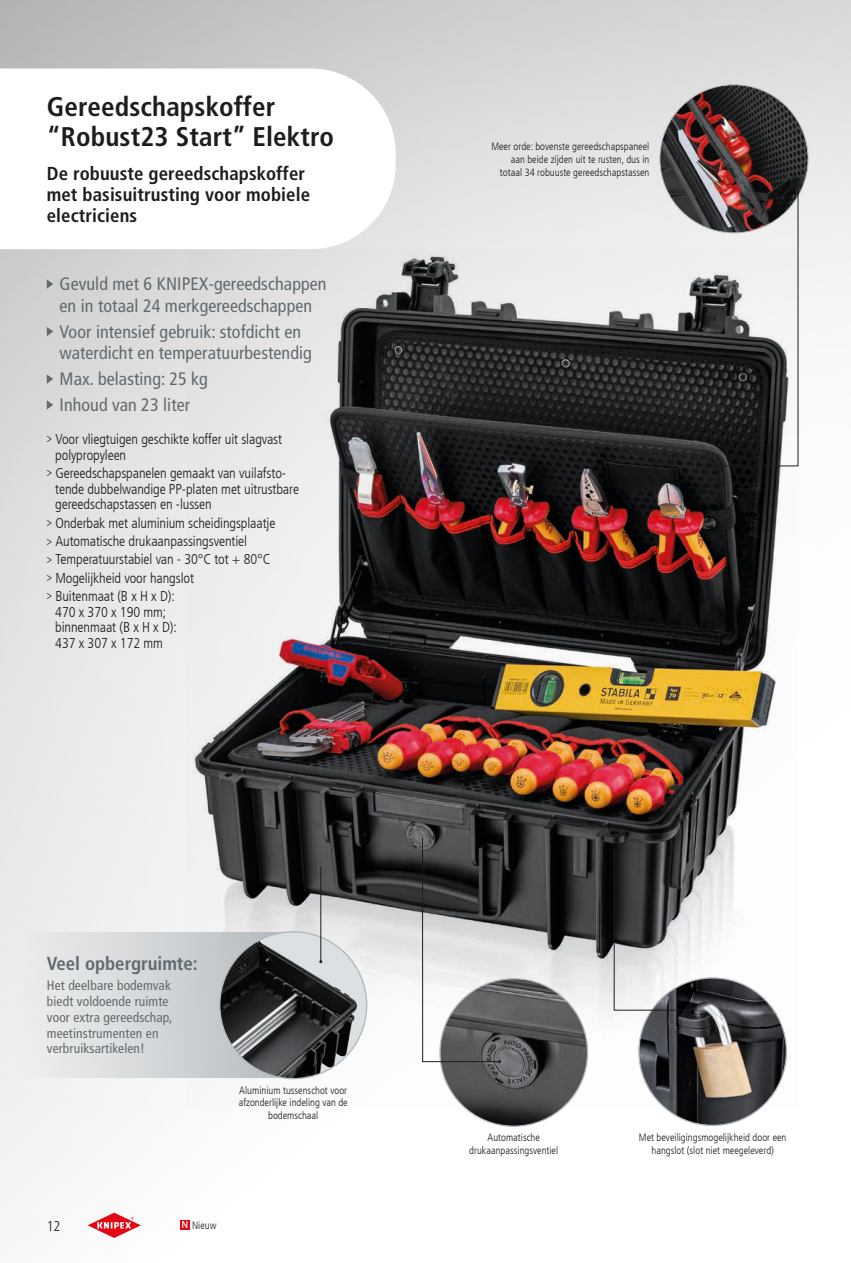
<style>
.page{position:relative;width:851px;height:1263px;background:#fff}
.page>*{position:absolute;margin:0;border:0;box-sizing:border-box;transform-origin:0 0}
.t1{font:700 condensed 27px/30px "Frutiger LT Com";letter-spacing:.005em;color:#1d1d1b}
.t2{font:700 condensed 18.75px/21px "Frutiger LT Com";letter-spacing:.005em;color:#1d1d1b}
.t3{font:700 condensed 18.75px "Frutiger LT Com";color:#626a6f}
.t4{font:condensed 18px/21.6px "Frutiger LT Com";letter-spacing:.005em;color:#626a6f}
.t5{font:300 condensed 14.25px/15.8px "Frutiger LT Com";letter-spacing:-.005em;color:#1d1d1b}
.t6{font:condensed 13.5px/15.8px "Frutiger LT Com";letter-spacing:.01em;color:#626a6f}
.t7{font:300 condensed 10.5px/12.8px "Frutiger LT Com";color:#1d1d1b;text-align:center}
.s1{font-weight:400;font-size:12px}
</style>
<div class="page">
<img style="left:0;top:0;width:850px;height:1230px">
<svg style="left:0;top:68px;width:395px;height:181px"></svg>
<svg style="left:88px;top:1213px;width:53px;height:25px"></svg>
<img style="left:187px;top:249px;width:609px;height:859px">
<img style="left:659px;top:85px;width:148px;height:148px;border-radius:74px">
<svg style="left:708px;top:185px;width:91px;height:282px"></svg>
<img style="left:440px;top:979px;width:147px;height:147px;border-radius:74px">
<img style="left:638px;top:978px;width:148px;height:147px;border-radius:74px">
<svg style="left:421px;top:837px;width:80px;height:226px"></svg>
<svg style="left:613px;top:848px;width:77px;height:164px"></svg>
<div style="left:19px;top:932px;width:278px;height:145px;background:linear-gradient(to right,#f0f0f0,#b3b9bc)"></div>
<div style="left:220px;top:932px;width:146px;height:147px;background:#dbe0e3;border-radius:50%"></div>
<img style="left:220px;top:940px;width:137px;height:139px">
<hr style="left:320px;top:867px;width:1px;height:95px;background:#1d1d1b">
<svg style="left:180px;top:1220px;width:9px;height:9px"></svg>
<svg style="left:182px;top:1221px;width:5px;height:7px"></svg>
<svg style="left:47px;top:279px;width:6px;height:10px"></svg>
<svg style="left:47px;top:327px;width:6px;height:9px"></svg>
<svg style="left:47px;top:374px;width:6px;height:10px"></svg>
<svg style="left:47px;top:400px;width:6px;height:10px"></svg>
<h1 class="t1" style="left:47px;top:92px;width:289px">Gereedschapskoffer “Robust23 Start” Elektro</h1>
<h2 class="t2" style="left:47px;top:163px;width:265px">De robuuste gereedschapskoffer met basisuitrusting voor mobiele electriciens</h2>
<p class="t4" style="left:60px;top:273px;width:268px">Gevuld met 6 KNIPEX-gereedschappen en in totaal 24 merkgereedschappen</p>
<p class="t4" style="left:60px;top:321px;width:254px">Voor intensief gebruik: stofdicht en waterdicht en temperatuurbestendig</p>
<p class="t4" style="left:60px;top:366px;width:150px;line-height:25.8px">Max. belasting: 25 kg<br>Inhoud van 23 liter</p>
<p class="t5" style="left:55px;top:431px;width:228px;text-indent:-9px"><span class="s1">&gt;</span> Voor vliegtuigen geschikte koffer uit slagvast polypropyleen</p>
<p class="t5" style="left:55px;top:465px;width:245px;text-indent:-9px"><span class="s1">&gt;</span> Gereedschapspanelen gemaakt van vuilafsto&shy;tende dubbelwandige PP-platen met uitrustbare gereedschapstassen en -lussen</p>
<p class="t5" style="left:47px;top:514px;width:230px;line-height:18.3px"><span class="s1">&gt;</span> Onderbak met aluminium scheidingsplaatje <span class="s1">&gt;</span> Automatische drukaanpassingsventiel<br><span class="s1">&gt;</span> Temperatuurstabiel van - 30°C tot + 80°C <span class="s1">&gt;</span> Mogelijkheid voor hangslot<br><span class="s1">&gt;</span> Buitenmaat (B x H x D):</p>
<p class="t5" style="left:55px;top:604px;width:123px">470 x 370 x 190 mm; binnenmaat (B x H x D):<br>437 x 307 x 172 mm</p>
<p class="t7" style="left:491px;top:140px;width:159px;text-align:right">Meer orde: bovenste gereedschapspaneel aan beide zijden uit te rusten, dus in totaal 34 robuuste gereedschapstassen</p>
<h2 class="t3" style="left:47px;top:953px;width:152px">Veel opbergruimte:</h2>
<p class="t6" style="left:47px;top:978px;width:127px">Het deelbare bodemvak biedt voldoende ruimte voor extra gereedschap, meetinstrumenten en verbruiksartikelen!</p>
<p class="t7" style="left:239px;top:1084px;width:110px">Aluminium tussenschot voor afzonderlijke indeling van de bodemschaal</p>
<p class="t5" style="left:47px;top:1218px;width:15px">12</p>
<p class="t7" style="left:192px;top:1219px;width:26px">Nieuw</p>
<p class="t7" style="left:469px;top:1131px;width:90px">Automatische drukaanpassingsventiel</p>
<p class="t7" style="left:638px;top:1131px;width:149px">Met beveiligingsmogelijkheid door een hangslot (slot niet meegeleverd)</p>
</div>
